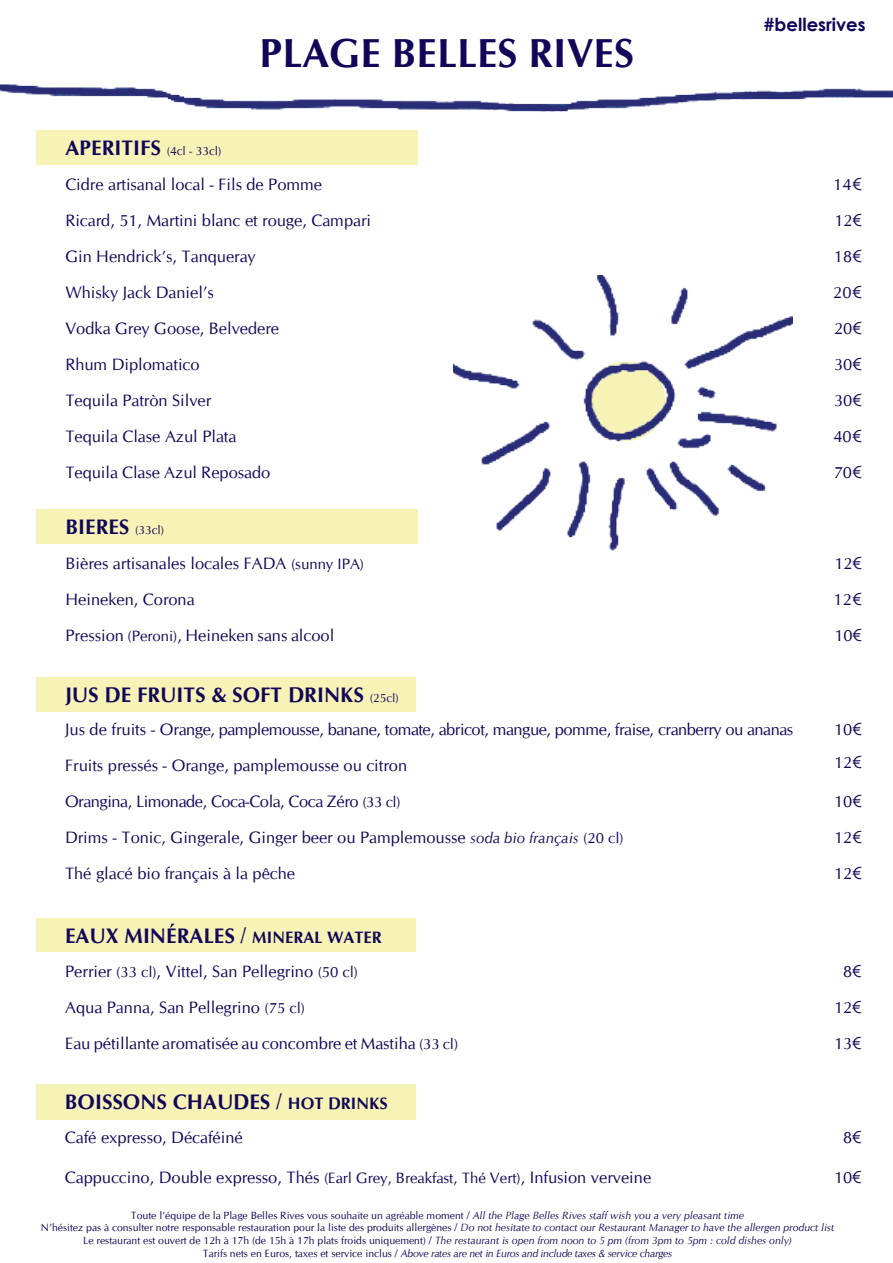
<style>
.page{position:relative;width:893px;height:1263px;background:#fff}
.page>*{position:absolute;margin:0;border:0;box-sizing:border-box;transform-origin:0 0}
.t1{font:700 40.5px "CG Omega";color:#110658}
.t2{font:700 21px "CG Omega";color:#110658}
.t3{font:700 18px "Century Gothic";color:#110658}
.t4{font:16.5px "CG Omega";color:#110658}
.t5{font:16.5px "CG Omega";letter-spacing:-.025em;color:#110658}
.t6{font:12px "CG Omega";color:#110658}
.t7{font:10.5px "CG Omega";color:#110658}
.t8{font:italic 10.5px "CG Omega";letter-spacing:-.025em;color:#110658}
.s1{font-weight:700;font-size:21px}
.s2{font-family:"Century Gothic"}
.s3{font-weight:400;font-size:12px}
.s4{font-size:15px}
.s5{font-style:italic;font-size:15px}
.s6{font-size:16.5px}
.s7{font-style:italic}
.s8{font-style:normal}
</style>
<div class="page">
<div style="left:36px;top:131px;width:382px;height:34px;background:#f7f3b7"></div>
<img style="left:0;top:84px;width:893px;height:47px">
<img style="left:453px;top:276px;width:339px;height:275px">
<div style="left:36px;top:677px;width:380px;height:34px;background:#f7f3b7"></div>
<div style="left:36px;top:918px;width:380px;height:34px;background:#f7f3b7"></div>
<div style="left:36px;top:1084px;width:379px;height:35px;background:#f7f3b7"></div>
<div style="left:36px;top:510px;width:382px;height:34px;background:#f7f3b7"></div>
<p class="t6" style="left:65px;top:145px;width:158px"><span class="s1">APERITIFS</span> (4cl - 33cl)</p>
<p class="t1" style="left:259px;top:28px;width:376px">PLAGE BELLES RIVES</p>
<p class="t3" style="left:764px;top:10px;width:103px">#bellesrives</p>
<p class="t4" style="left:65px;top:175px;width:258px">Cidre artisanal local - Fils de Pomme</p>
<p class="t4" style="left:833px;top:175px;width:30px">14<span class="s2">€</span></p>
<p class="t4" style="left:65px;top:211px;width:307px">Ricard, 51, Martini blanc et rouge, Campari</p>
<p class="t4" style="left:834px;top:211px;width:29px">12<span class="s2">€</span></p>
<p class="t4" style="left:65px;top:247px;width:192px">Gin Hendrick’s, Tanqueray</p>
<p class="t4" style="left:834px;top:247px;width:29px">18<span class="s2">€</span></p>
<p class="t4" style="left:65px;top:283px;width:150px">Whisky Jack Daniel’s</p>
<p class="t4" style="left:833px;top:283px;width:30px">20<span class="s2">€</span></p>
<p class="t4" style="left:65px;top:319px;width:215px">Vodka Grey Goose, Belvedere</p>
<p class="t4" style="left:834px;top:319px;width:29px">20<span class="s2">€</span></p>
<p class="t4" style="left:65px;top:355px;width:136px">Rhum Diplomatico</p>
<p class="t4" style="left:834px;top:355px;width:29px">30<span class="s2">€</span></p>
<p class="t4" style="left:65px;top:391px;width:147px">Tequila Patròn Silver</p>
<p class="t4" style="left:834px;top:391px;width:29px">30<span class="s2">€</span></p>
<p class="t4" style="left:65px;top:427px;width:173px">Tequila Clase Azul Plata</p>
<p class="t4" style="left:833px;top:427px;width:30px">40<span class="s2">€</span></p>
<p class="t4" style="left:65px;top:463px;width:207px">Tequila Clase Azul Reposado</p>
<p class="t4" style="left:834px;top:463px;width:29px">70<span class="s2">€</span></p>
<p class="t2" style="left:66px;top:514px;width:100px">BIERES <span class="s3">(33cl)</span></p>
<p class="t4" style="left:66px;top:554px;width:300px">Bières artisanales locales FADA <span class="s4">(sunny IPA)</span></p>
<p class="t4" style="left:834px;top:554px;width:29px">12<span class="s2">€</span></p>
<p class="t4" style="left:66px;top:590px;width:131px">Heineken, Corona</p>
<p class="t4" style="left:833px;top:590px;width:30px">12<span class="s2">€</span></p>
<p class="t4" style="left:66px;top:626px;width:270px">Pression <span class="s4">(Peroni)</span>, Heineken sans alcool</p>
<p class="t4" style="left:834px;top:626px;width:29px">10<span class="s2">€</span></p>
<p class="t2" style="left:65px;top:681px;width:335px">JUS DE FRUITS &amp; SOFT DRINKS <span class="s3">(25cl)</span></p>
<p class="t5" style="left:65px;top:720px;width:730px">Jus de fruits - Orange, pamplemousse, banane, tomate, abricot, mangue, pomme, fraise, cranberry ou ananas</p>
<p class="t4" style="left:834px;top:720px;width:29px">10<span class="s2">€</span></p>
<p class="t4" style="left:65px;top:756px;width:344px">Fruits pressés - Orange, pamplemousse ou citron</p>
<p class="t4" style="left:834px;top:753px;width:29px">12<span class="s2">€</span></p>
<p class="t5" style="left:65px;top:792px;width:337px">Orangina, Limonade, Coca-Cola, Coca Zéro <span class="s4">(33 cl)</span></p>
<p class="t4" style="left:834px;top:792px;width:29px">10<span class="s2">€</span></p>
<p class="t4" style="left:65px;top:828px;width:560px">Drims - Tonic, Gingerale, Ginger beer ou Pamplemousse <span class="s5">soda bio français</span> <span class="s4">(20 cl)</span></p>
<p class="t4" style="left:834px;top:828px;width:29px">12<span class="s2">€</span></p>
<p class="t4" style="left:65px;top:864px;width:232px">Thé glacé bio français à la pêche</p>
<p class="t4" style="left:834px;top:864px;width:29px">12<span class="s2">€</span></p>
<p class="t2" style="left:65px;top:922px;width:318px">EAUX MINÉRALES / <span class="s6">MINERAL WATER</span></p>
<p class="t4" style="left:65px;top:962px;width:294px">Perrier <span class="s4">(33 cl)</span>, Vittel, San Pellegrino <span class="s4">(50 cl)</span></p>
<p class="t4" style="left:843px;top:962px;width:20px">8<span class="s2">€</span></p>
<p class="t4" style="left:65px;top:998px;width:241px">Aqua Panna, San Pellegrino <span class="s4">(75 cl)</span></p>
<p class="t4" style="left:834px;top:998px;width:29px">12<span class="s2">€</span></p>
<p class="t4" style="left:65px;top:1034px;width:394px">Eau pétillante aromatisée au concombre et Mastiha <span class="s4">(33 cl)</span></p>
<p class="t4" style="left:834px;top:1034px;width:29px">13<span class="s2">€</span></p>
<p class="t2" style="left:65px;top:1088px;width:324px">BOISSONS CHAUDES / <span class="s6">HOT DRINKS</span></p>
<p class="t4" style="left:65px;top:1128px;width:179px">Café expresso, Décaféiné</p>
<p class="t4" style="left:843px;top:1128px;width:20px">8<span class="s2">€</span></p>
<p class="t4" style="left:65px;top:1168px;width:588px">Cappuccino, Double expresso, Thés <span class="s4">(Earl Grey, Breakfast, Thé Vert)</span>, Infusion verveine</p>
<p class="t4" style="left:834px;top:1168px;width:29px">10<span class="s2">€</span></p>
<p class="t7" style="left:131px;top:1209px;width:615px">Toute l’équipe de la Plage Belles Rives vous souhaite un agréable moment / <span class="s7">All the Plage Belles Rives staff wish you a very pleasant time</span></p>
<p class="t7" style="left:41px;top:1222px;width:795px">N’hésitez pas à consulter notre responsable restauration pour la liste des produits allergènes / <span class="s7">Do not hesitate to contact our Restaurant Manager to have the allergen product list</span></p>
<p class="t7" style="left:83px;top:1234px;width:710px">Le restaurant est ouvert de 12h à 17h (de 15h à 17h plats froids uniquement) / <span class="s7">The restaurant is open from noon to 5 pm (from 3pm to 5pm : cold dishes only)</span></p>
<p class="t8" style="left:203px;top:1246px;width:471px"><span class="s8">Tarifs nets en Euros, taxes et service inclus /</span> Above rates are net in Euros and include taxes &amp; service charges</p>
</div>
